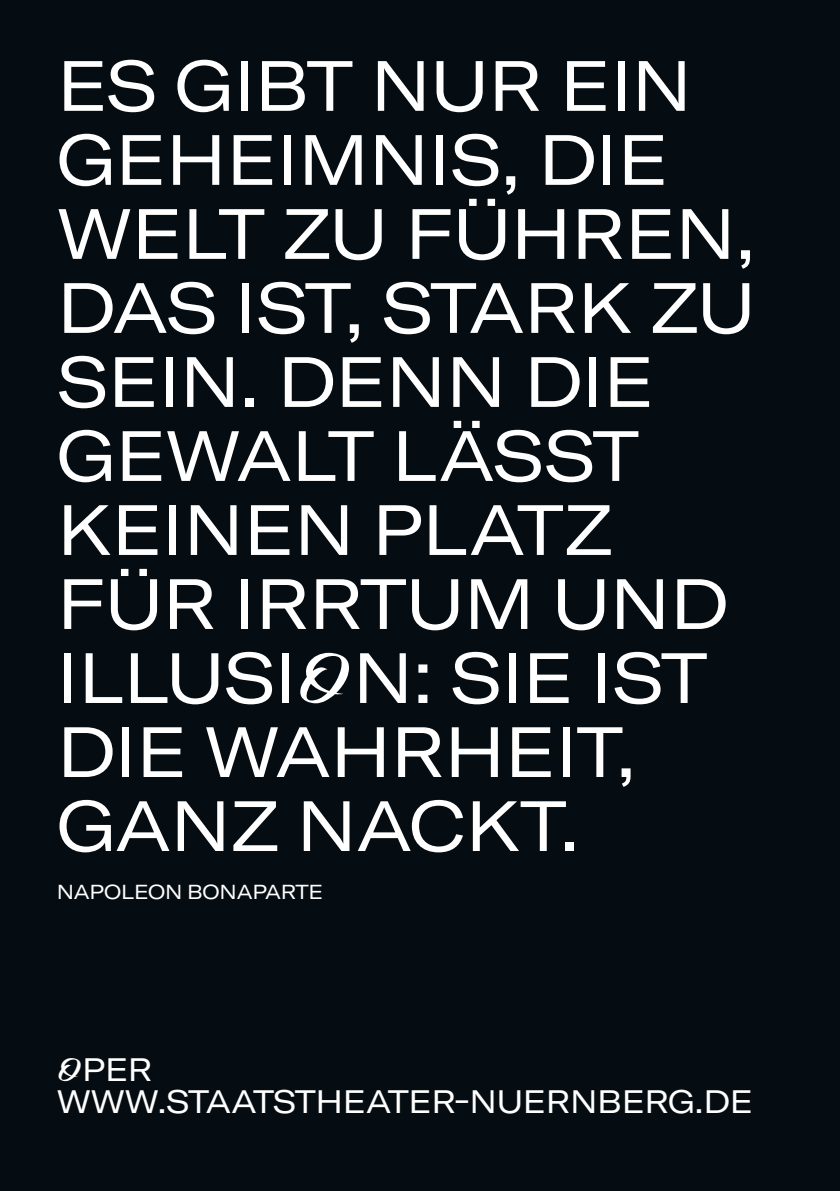
<style>
.page{position:relative;width:840px;height:1191px;background:#fff}
.page>*{position:absolute;margin:0;border:0;box-sizing:border-box;transform-origin:0 0}
.t1{font:expanded 70px/74px "GT America";letter-spacing:-.01em;color:#fff}
.t2{font:expanded 32px "GT America";letter-spacing:-.01em;color:#fff}
.t3{font:expanded 32px "GT America SN";color:#fff}
.t4{font:expanded 20px "GT America";letter-spacing:-.01em;color:#fff}
.s1{font-family:"GT America SN"}
</style>
<div class="page">
<div style="left:0;top:0;width:839px;height:1191px;background:#060d12"></div>
<p class="t1" style="left:57px;top:49px;width:700px">ES GIBT NUR EIN<br>GEHEIMNIS, DIE<br>WELT ZU FÜHREN,<br>DAS IST, STARK ZU<br>SEIN. DENN DIE<br>GEWALT LÄSST<br>KEINEN PLATZ<br>FÜR IRRTUM UND<br>ILLUSI<span class="s1">O</span>N: SIE IST<br>DIE WAHRHEIT,<br>GANZ NACKT.</p>
<p class="t4" style="left:57px;top:880px;width:268px">NAPOLEON BONAPARTE</p>
<p class="t3" style="left:57px;top:1050px;width:97px">OPER</p>
<p class="t2" style="left:57px;top:1082px;width:697px">WWW.STAATSTHEATER-NUERNBERG.DE</p>
</div>
